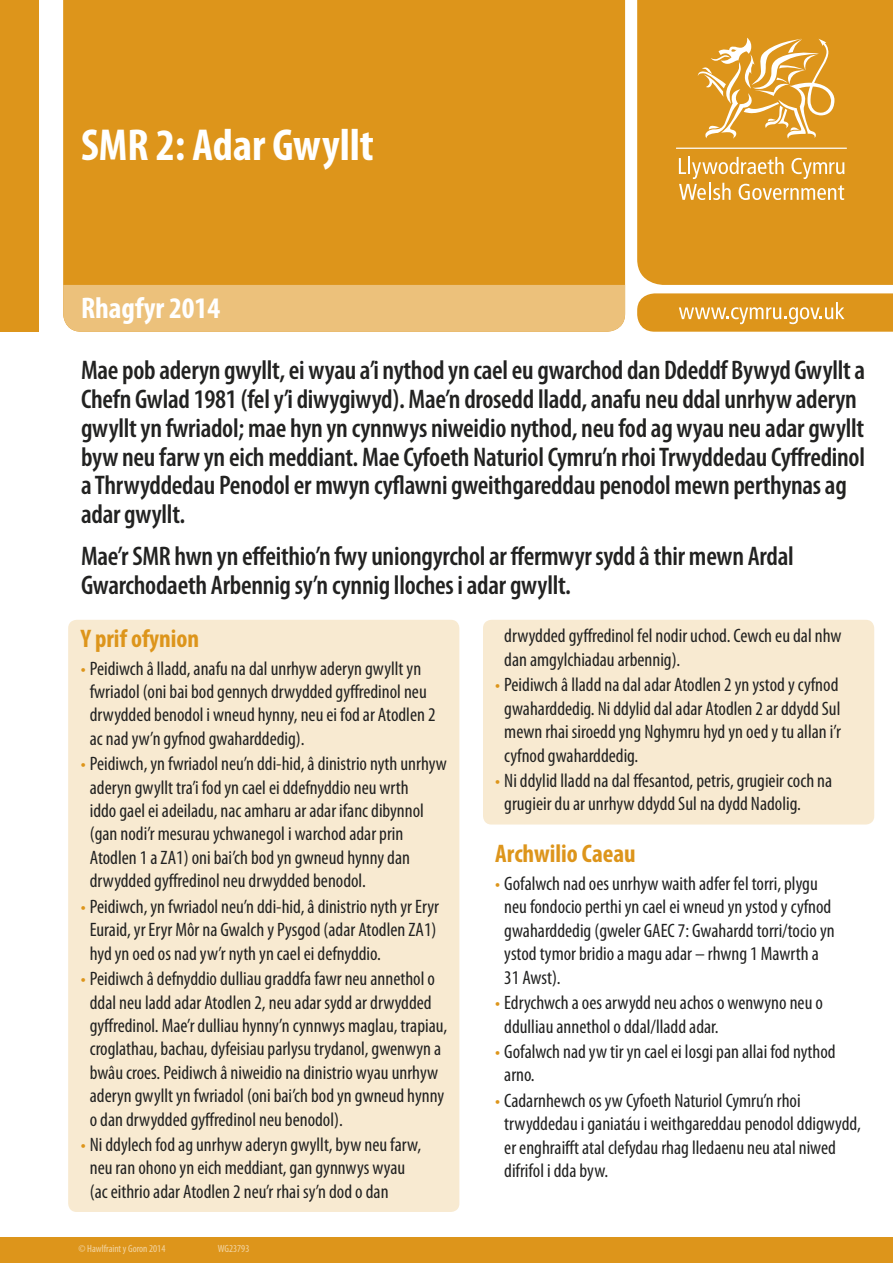
<style>
.page{position:relative;width:893px;height:1263px;background:#fff}
.page>*{position:absolute;margin:0;border:0;box-sizing:border-box;transform-origin:0 0}
.t1{font:700 condensed 45px "Myriad Pro";color:#fff}
.t2{font:700 condensed 30px "Myriad Pro";color:#fff}
.text_18_pt{font:600 condensed 27px/28.8px "Myriad Pro";letter-spacing:-.01em;color:#222221}
.H3_orange_head{font:700 condensed 25.5px "Myriad Pro";color:#dd951b}
.t3{font:condensed 19.5px/23.4px "Myriad Pro";color:#222221}
.t4{font:condensed 10.5px "Myriad Pro";color:#f2d5a4}
.s1{color:#dd951b}
</style>
<div class="page">
<div style="left:483px;top:620px;width:391px;height:204px;background:#f8ead1;border-radius:9px"></div>
<div style="left:68px;top:620px;width:391px;height:592px;background:#f8ead1;border-radius:9px"></div>
<div style="left:63px;top:0;width:562px;height:285px;background:#dd951b"></div>
<div style="left:63px;top:285px;width:562px;height:47px;background:#ecc17b"></div>
<div style="left:0;top:0;width:38px;height:332px;background:#dd951b"></div>
<div style="left:0;top:1237px;width:893px;height:26px;background:#dd951b"></div>
<div style="left:637px;top:0;width:256px;height:285px;background:#dd951b"></div>
<svg style="left:637px;top:293px;width:256px;height:39px;background:#e0a033"></svg>
<svg style="left:698px;top:38px;width:136px;height:101px;background:#e4ab4b"></svg>
<svg style="left:679px;top:157px;width:165px;height:43px;background:#e4ac4e"></svg>
<hr style="left:676px;top:148px;width:171px;height:1px;background:#fff">
<h1 class="t1" style="left:81px;top:120px;width:294px">SMR 2: Adar Gwyllt</h1>
<h2 class="t2" style="left:81px;top:292px;width:141px">Rhagfyr 2014</h2>
<p class="text_18_pt" style="left:81px;top:356px;width:786px">Mae pob aderyn gwyllt, ei wyau a’i nythod yn cael eu gwarchod dan Ddeddf Bywyd Gwyllt a Chefn Gwlad 1981 (fel y’i diwygiwyd). Mae’n drosedd lladd, anafu neu ddal unrhyw aderyn gwyllt yn fwriadol; mae hyn yn cynnwys niweidio nythod, neu fod ag wyau neu adar gwyllt byw neu farw yn eich meddiant. Mae Cyfoeth Naturiol Cymru’n rhoi Trwyddedau Cyffredinol a Thrwyddedau Penodol er mwyn cyflawni gweithgareddau penodol mewn perthynas ag adar gwyllt.</p>
<p class="text_18_pt" style="left:81px;top:542px;width:714px">Mae’r SMR hwn yn effeithio’n fwy uniongyrchol ar ffermwyr sydd â thir mewn Ardal<br>Gwarchodaeth Arbennig sy’n cynnig lloches i adar gwyllt.</p>
<h3 class="H3_orange_head" style="left:81px;top:624px;width:120px">Y prif ofynion</h3>
<p class="t3" style="left:90px;top:657px;width:347px;text-indent:-9px"><span class="s1">•</span> Peidiwch â lladd, anafu na dal unrhyw aderyn gwyllt yn fwriadol (oni bai bod gennych drwydded gyffredinol neu drwydded benodol i wneud hynny, neu ei fod ar Atodlen 2 ac nad yw’n gyfnod gwaharddedig).</p>
<p class="t3" style="left:90px;top:752px;width:359px;text-indent:-9px"><span class="s1">•</span> Peidiwch, yn fwriadol neu’n ddi-hid, â dinistrio nyth unrhyw aderyn gwyllt tra’i fod yn cael ei ddefnyddio neu wrth<br>iddo gael ei adeiladu, nac amharu ar adar ifanc dibynnol (gan nodi’r mesurau ychwanegol i warchod adar prin Atodlen 1 a ZA1) oni bai’ch bod yn gwneud hynny dan drwydded gyffredinol neu drwydded benodol.</p>
<p class="t3" style="left:90px;top:895px;width:351px;text-indent:-9px"><span class="s1">•</span> Peidiwch, yn fwriadol neu’n ddi-hid, â dinistrio nyth yr Eryr<br>Euraid, yr Eryr Môr na Gwalch y Pysgod (adar Atodlen ZA1) hyd yn oed os nad yw’r nyth yn cael ei defnyddio.</p>
<p class="t3" style="left:90px;top:967px;width:359px;text-indent:-9px"><span class="s1">•</span> Peidiwch â defnyddio dulliau graddfa fawr neu annethol o ddal neu ladd adar Atodlen 2, neu adar sydd ar drwydded gyffredinol. Mae’r dulliau hynny’n cynnwys maglau, trapiau, croglathau, bachau, dyfeisiau parlysu trydanol, gwenwyn a bwâu croes. Peidiwch â niweidio na dinistrio wyau unrhyw aderyn gwyllt yn fwriadol (oni bai’ch bod yn gwneud hynny o dan drwydded gyffredinol neu benodol).</p>
<p class="t3" style="left:90px;top:1133px;width:333px;text-indent:-9px"><span class="s1">•</span> Ni ddylech fod ag unrhyw aderyn gwyllt, byw neu farw, neu ran ohono yn eich meddiant, gan gynnwys wyau (ac eithrio adar Atodlen 2 neu’r rhai sy’n dod o dan</p>
<p class="t3" style="left:504px;top:625px;width:339px">drwydded gyffredinol fel nodir uchod. Cewch eu dal nhw dan amgylchiadau arbennig).</p>
<p class="t3" style="left:504px;top:673px;width:338px;text-indent:-9px"><span class="s1">•</span> Peidiwch â lladd na dal adar Atodlen 2 yn ystod y cyfnod gwaharddedig. Ni ddylid dal adar Atodlen 2 ar ddydd Sul mewn rhai siroedd yng Nghymru hyd yn oed y tu allan i’r cyfnod gwaharddedig.</p>
<p class="t3" style="left:504px;top:769px;width:329px;text-indent:-9px"><span class="s1">•</span> Ni ddylid lladd na dal ffesantod, petris, grugieir coch na grugieir du ar unrhyw ddydd Sul na dydd Nadolig.</p>
<h3 class="H3_orange_head" style="left:495px;top:840px;width:142px">Archwilio Caeau</h3>
<p class="t3" style="left:504px;top:872px;width:332px;text-indent:-9px"><span class="s1">•</span> Gofalwch nad oes unrhyw waith adfer fel torri, plygu neu fondocio perthi yn cael ei wneud yn ystod y cyfnod gwaharddedig (gweler GAEC 7: Gwahardd torri/tocio yn ystod tymor bridio a magu adar – rhwng 1 Mawrth a 31 Awst).</p>
<p class="t3" style="left:504px;top:991px;width:320px;text-indent:-9px"><span class="s1">•</span> Edrychwch a oes arwydd neu achos o wenwyno neu o ddulliau annethol o ddal/lladd adar.</p>
<p class="t3" style="left:504px;top:1040px;width:333px;text-indent:-9px"><span class="s1">•</span> Gofalwch nad yw tir yn cael ei losgi pan allai fod nythod arno.</p>
<p class="t3" style="left:504px;top:1089px;width:358px;text-indent:-9px"><span class="s1">•</span> Cadarnhewch os yw Cyfoeth Naturiol Cymru’n rhoi trwyddedau i ganiatáu i weithgareddau penodol ddigwydd, er enghraifft atal clefydau rhag lledaenu neu atal niwed difrifol i dda byw.</p>
<p class="t4" style="left:78px;top:1243px;width:88px">© Hawlfraint y Goron 2014</p>
<p class="t4" style="left:218px;top:1243px;width:33px">WG23793</p>
</div>
